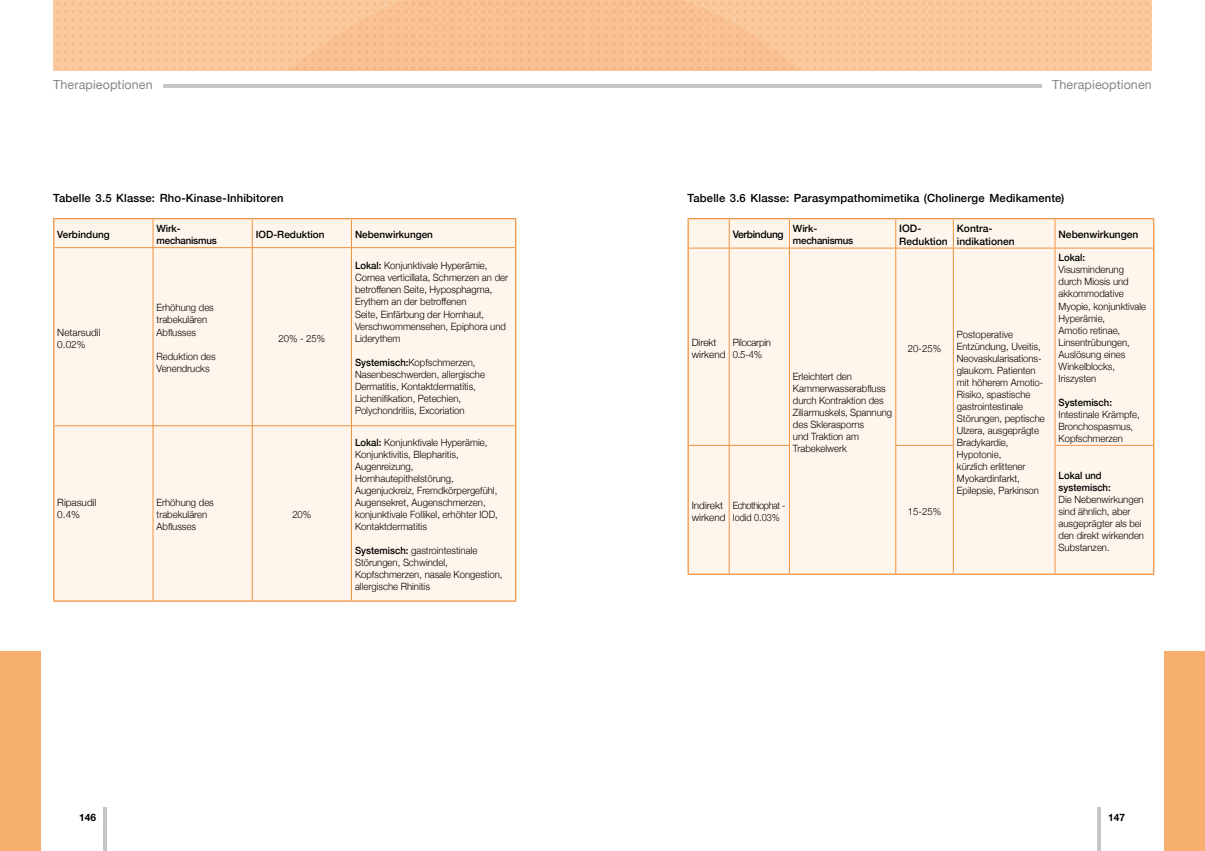
<style>
.page{position:relative;width:1205px;height:851px;background:#fff}
.page>*{position:absolute;margin:0;border:0;box-sizing:border-box;transform-origin:0 0}
.t1{font:12.5px "Helvetica Neue";letter-spacing:.01em;color:#878787}
.t2{font:500 11.25px "Helvetica Neue";letter-spacing:.01em;color:#000}
.t3{font:500 10.25px/12.2px "Helvetica Neue";color:#000}
.t4{font:500 10.25px "Helvetica Neue";letter-spacing:-.03em;color:#000}
.t5{font:700 10.12px "Helvetica Neue";color:#000}
.t6{font:300 10px/12px "Helvetica Neue";color:#000;scale:.95 1}
.t7{font:300 10px/12px "Helvetica Neue";color:#000}
.t8{font:500 10px "Helvetica Neue";color:#000}
.t9{font:500 10px/12px "Helvetica Neue";color:#000;scale:.95 1}
.t10{font:500 10px/12px "Helvetica Neue";letter-spacing:-.02em;color:#000}
.t11{font:300 10px/12px "Helvetica Neue";letter-spacing:-.04em;color:#000;scale:.9 1}
.t12{font:300 10px/12px "Helvetica Neue";letter-spacing:-.02em;color:#000;scale:.95 1}
.s1{font-weight:500}
</style>
<div class="page">
<hr style="left:103px;top:807px;width:4px;height:43px;background:#c6c6c6">
<hr style="left:1097px;top:807px;width:4px;height:43px;background:#c6c6c6">
<div style="left:1164px;top:651px;width:41px;height:199px;background:#f6af6f"></div>
<div style="left:0;top:651px;width:41px;height:199px;background:#f6af6f"></div>
<hr style="left:602px;top:84px;width:440px;height:3px;background:#c6c6c6">
<hr style="left:163px;top:84px;width:439px;height:3px;background:#c6c6c6">
<img style="left:53px;top:0;width:1099px;height:71px">
<svg style="left:220px;top:0;width:669px;height:71px;background:#f8c293"></svg>
<div style="left:689px;top:219px;width:464px;height:354px;background:#fef5ed"></div>
<hr style="left:789px;top:573px;width:107px;height:1px;background:#f1923e">
<hr style="left:953px;top:573px;width:102px;height:1px;background:#f1923e">
<svg style="left:729px;top:219px;width:1px;height:29px"></svg>
<svg style="left:789px;top:219px;width:1px;height:29px"></svg>
<svg style="left:895px;top:219px;width:1px;height:29px"></svg>
<svg style="left:953px;top:219px;width:1px;height:29px"></svg>
<svg style="left:1055px;top:219px;width:1px;height:29px"></svg>
<hr style="left:689px;top:248px;width:40px;height:1px;background:#f1923e">
<hr style="left:729px;top:248px;width:1px;height:197px;background:#f1923e">
<hr style="left:729px;top:248px;width:60px;height:1px;background:#f1923e">
<hr style="left:789px;top:248px;width:107px;height:1px;background:#f1923e">
<hr style="left:896px;top:248px;width:57px;height:1px;background:#f1923e">
<hr style="left:953px;top:248px;width:102px;height:1px;background:#f1923e">
<hr style="left:789px;top:248px;width:1px;height:197px;background:#f1923e">
<hr style="left:895px;top:248px;width:1px;height:197px;background:#f1923e">
<hr style="left:953px;top:248px;width:1px;height:197px;background:#f1923e">
<hr style="left:1055px;top:248px;width:1px;height:197px;background:#f1923e">
<hr style="left:1055px;top:248px;width:98px;height:1px;background:#f1923e">
<hr style="left:689px;top:445px;width:40px;height:1px;background:#f1923e">
<hr style="left:729px;top:445px;width:1px;height:128px;background:#f1923e">
<hr style="left:729px;top:445px;width:60px;height:1px;background:#f1923e">
<hr style="left:895px;top:445px;width:58px;height:1px;background:#f1923e">
<hr style="left:789px;top:445px;width:1px;height:128px;background:#f1923e">
<hr style="left:895px;top:445px;width:1px;height:128px;background:#f1923e">
<hr style="left:953px;top:445px;width:1px;height:128px;background:#f1923e">
<hr style="left:1055px;top:445px;width:1px;height:128px;background:#f1923e">
<hr style="left:1055px;top:445px;width:98px;height:1px;background:#f1923e">
<hr style="left:687px;top:218px;width:42px;height:1px;background:#f1923e">
<hr style="left:687px;top:219px;width:2px;height:29px;background:#f1923e">
<hr style="left:729px;top:218px;width:60px;height:1px;background:#f1923e">
<hr style="left:789px;top:218px;width:107px;height:1px;background:#f1923e">
<hr style="left:896px;top:218px;width:57px;height:1px;background:#f1923e">
<hr style="left:953px;top:218px;width:102px;height:1px;background:#f1923e">
<hr style="left:1055px;top:218px;width:99px;height:1px;background:#f1923e">
<svg style="left:1153px;top:219px;width:1px;height:29px"></svg>
<hr style="left:687px;top:248px;width:2px;height:197px;background:#f1923e">
<hr style="left:1153px;top:248px;width:1px;height:197px;background:#f1923e">
<hr style="left:687px;top:445px;width:2px;height:128px;background:#f1923e">
<hr style="left:687px;top:573px;width:42px;height:1px;background:#f1923e">
<hr style="left:729px;top:573px;width:60px;height:1px;background:#f1923e">
<hr style="left:896px;top:573px;width:57px;height:1px;background:#f1923e">
<hr style="left:1153px;top:445px;width:1px;height:128px;background:#f1923e">
<hr style="left:1055px;top:573px;width:99px;height:1px;background:#f1923e">
<div style="left:54px;top:219px;width:461px;height:381px;background:#fef5ed"></div>
<svg style="left:153px;top:219px;width:1px;height:28px"></svg>
<svg style="left:252px;top:219px;width:1px;height:28px"></svg>
<svg style="left:351px;top:219px;width:1px;height:28px"></svg>
<hr style="left:54px;top:247px;width:99px;height:1px;background:#f1923e">
<hr style="left:153px;top:248px;width:1px;height:177px;background:#f1923e">
<hr style="left:153px;top:247px;width:99px;height:1px;background:#f1923e">
<hr style="left:252px;top:248px;width:1px;height:177px;background:#f1923e">
<hr style="left:252px;top:247px;width:99px;height:1px;background:#f1923e">
<hr style="left:351px;top:248px;width:1px;height:177px;background:#f1923e">
<hr style="left:351px;top:247px;width:164px;height:1px;background:#f1923e">
<hr style="left:54px;top:425px;width:99px;height:1px;background:#f1923e">
<hr style="left:153px;top:426px;width:1px;height:174px;background:#f1923e">
<hr style="left:153px;top:425px;width:99px;height:1px;background:#f1923e">
<hr style="left:252px;top:426px;width:1px;height:174px;background:#f1923e">
<hr style="left:252px;top:425px;width:99px;height:1px;background:#f1923e">
<hr style="left:351px;top:426px;width:1px;height:174px;background:#f1923e">
<hr style="left:351px;top:425px;width:164px;height:1px;background:#f1923e">
<hr style="left:53px;top:218px;width:100px;height:1px;background:#f1923e">
<svg style="left:53px;top:219px;width:1px;height:28px"></svg>
<hr style="left:153px;top:218px;width:99px;height:1px;background:#f1923e">
<hr style="left:252px;top:218px;width:99px;height:1px;background:#f1923e">
<hr style="left:351px;top:218px;width:165px;height:1px;background:#f1923e">
<svg style="left:515px;top:219px;width:1px;height:28px"></svg>
<hr style="left:53px;top:247px;width:1px;height:178px;background:#f1923e">
<hr style="left:515px;top:247px;width:1px;height:178px;background:#f1923e">
<hr style="left:53px;top:425px;width:1px;height:175px;background:#f1923e">
<hr style="left:515px;top:425px;width:1px;height:175px;background:#f1923e">
<hr style="left:53px;top:600px;width:100px;height:1px;background:#f1923e">
<hr style="left:153px;top:600px;width:99px;height:1px;background:#f1923e">
<hr style="left:252px;top:600px;width:99px;height:1px;background:#f1923e">
<hr style="left:351px;top:600px;width:165px;height:1px;background:#f1923e">
<p class="t1" style="left:53px;top:75px;width:101px">Therapieoptionen</p>
<p class="t1" style="left:1052px;top:76px;width:101px">Therapieoptionen</p>
<p class="t2" style="left:53px;top:189px;width:232px">Tabelle 3.5 Klasse: Rho-Kinase-Inhibitoren</p>
<p class="t8" style="left:57px;top:226px;width:54px">Verbindung</p>
<p class="t10" style="left:157px;top:222px;width:62px">Wirk&shy;mechanismus</p>
<p class="t8" style="left:256px;top:226px;width:70px">IOD-Reduktion</p>
<p class="t8" style="left:355px;top:226px;width:79px">Nebenwirkungen</p>
<p class="t7" style="left:57px;top:325px;width:45px">Netarsudil<br>0.02%</p>
<p class="t6" style="left:157px;top:301px;width:62px">Erhöhung des trabekulären<br>Abflusses</p>
<p class="t6" style="left:157px;top:349px;width:64px">Reduktion des<br>Venendrucks</p>
<p class="t6" style="left:278px;top:331px;width:51px">20% - 25%</p>
<p class="t7" style="left:57px;top:496px;width:41px">Ripasudil<br>0.4%</p>
<p class="t6" style="left:157px;top:496px;width:62px">Erhöhung des trabekulären<br>Abflusses</p>
<p class="t6" style="left:292px;top:508px;width:22px">20%</p>
<p class="t6" style="left:355px;top:259px;width:163px"><span class="s1">Lokal:</span> Konjunktivale Hyperämie,<br>Cornea verticillata, Schmerzen an der betroffenen Seite, Hyposphagma,<br>Erythem an der betroffenen<br>Seite, Einfärbung der Hornhaut,<br>Verschwommensehen, Epiphora und<br>Liderythem</p>
<p class="t6" style="left:355px;top:355px;width:138px"><span class="s1">Systemisch:</span>Kopfschmerzen,<br>Nasenbeschwerden, allergische<br>Dermatitis, Kontaktdermatitis,<br>Lichenifikation, Petechien,<br>Polychondritiis, Excoriation</p>
<p class="t6" style="left:355px;top:436px;width:152px"><span class="s1">Lokal:</span> Konjunktivale Hyperämie,<br>Konjunktivitis, Blepharitis,<br>Augenreizung,<br>Hornhautepithelstörung,<br>Augenjuckreiz, Fremdkörpergefühl,<br>Augensekret, Augenschmerzen, konjunktivale Follikel, erhöhter IOD,<br>Kontaktdermatitis</p>
<p class="t6" style="left:355px;top:544px;width:157px"><span class="s1">Systemisch:</span> gastrointestinale<br>Störungen, Schwindel,<br>Kopfschmerzen, nasale Kongestion, allergische Rhinitis</p>
<p class="t2" style="left:687px;top:189px;width:378px">Tabelle 3.6 Klasse: Parasympathomimetika (Cholinerge Medikamente)</p>
<p class="t4" style="left:733px;top:226px;width:52px">Verbindung</p>
<p class="t10" style="left:793px;top:222px;width:62px">Wirk&shy;mechanismus</p>
<p class="t3" style="left:899px;top:221px;width:50px">IOD-<br>Reduktion</p>
<p class="t3" style="left:957px;top:221px;width:59px">Kontra&shy;indikationen</p>
<p class="t3" style="left:1058px;top:228px;width:81px">Nebenwirkungen</p>
<p class="t7" style="left:692px;top:335px;width:35px">Direkt wirkend</p>
<p class="t12" style="left:733px;top:335px;width:42px">Pilocarpin<br>0.5-4%</p>
<p class="t6" style="left:793px;top:369px;width:106px">Erleichtert den<br>Kammerwasserabfluss durch Kontraktion des<br>Ziliarmuskels, Spannung des Sklerasporns<br>und Traktion am<br>Trabekelwerk</p>
<p class="t6" style="left:908px;top:341px;width:36px">20-25%</p>
<p class="t7" style="left:692px;top:498px;width:35px">Indirekt wirkend</p>
<p class="t11" style="left:733px;top:498px;width:60px">Echothiophat -<br>Iodid 0.03%</p>
<p class="t6" style="left:908px;top:504px;width:36px">15-25%</p>
<p class="t6" style="left:957px;top:327px;width:94px">Postoperative<br>Entzündung, Uveitis,<br>Neovaskularisations&shy;glaukom. Patienten mit höherem Amotio-<br>Risiko, spastische gastrointestinale<br>Störungen, peptische<br>Ulzera, ausgeprägte<br>Bradykardie,<br>Hypotonie,<br>kürzlich erlittener<br>Myokardinfarkt,<br>Epilepsie, Parkinson</p>
<p class="t9" style="left:1058px;top:251px;width:29px">Lokal:</p>
<p class="t6" style="left:1058px;top:263px;width:94px">Visusminderung durch Miosis und akkommodative<br>Myopie, konjunktivale<br>Hyperämie,<br>Amotio retinae,<br>Linsentrübungen,<br>Auslösung eines<br>Winkelblocks,<br>Iriszysten</p>
<p class="t9" style="left:1058px;top:395px;width:58px">Systemisch:</p>
<p class="t6" style="left:1058px;top:407px;width:87px">Intestinale Krämpfe,<br>Bronchospasmus,<br>Kopfschmerzen</p>
<p class="t9" style="left:1058px;top:468px;width:56px">Lokal und systemisch:</p>
<p class="t6" style="left:1058px;top:492px;width:91px">Die Nebenwirkungen sind ähnlich, aber ausgeprägter als bei den direkt wirkenden<br>Substanzen.</p>
<p class="t5" style="left:79px;top:809px;width:18px">146</p>
<p class="t5" style="left:1108px;top:809px;width:18px">147</p>
</div>
